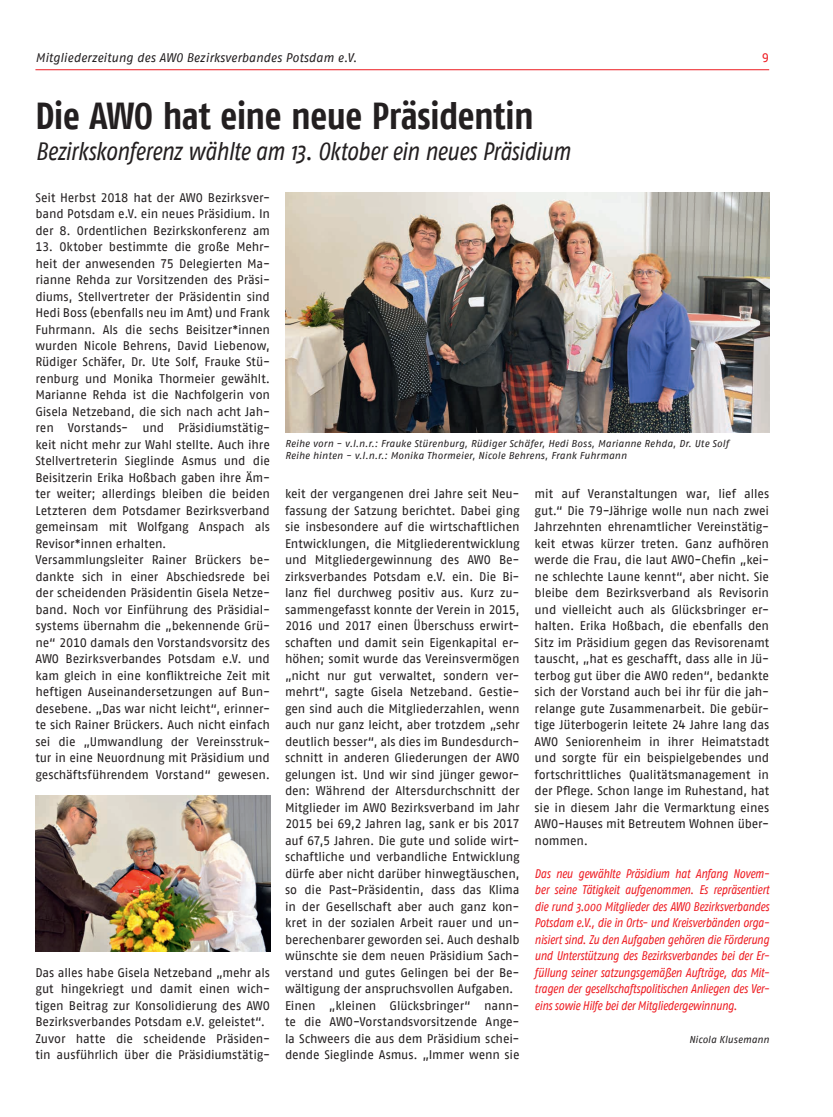
<style>
.page{position:relative;width:833px;height:1117px;background:#fff}
.page>*{position:absolute;margin:0;border:0;box-sizing:border-box;transform-origin:0 0}
.Verfasser{font:700 37.5px "AWO Fago Cond";letter-spacing:-.015em;color:#231f20}
.Verfasser-2{font:italic 25px "AWO Fago Cond";letter-spacing:-.015em;color:#231f20}
.Verfasser-3{font:12.5px/16.5px "AWO Fago Office";letter-spacing:-.015em;color:#231f20;text-align:justify}
.Verfasser-4{font:italic 12.5px/16.5px "AWO Fago Cond";letter-spacing:-.015em;color:#ee1d23;text-align:justify}
.t1{font:italic 12.5px "AWO Fago Office";letter-spacing:-.005em;color:#231f20}
.t2{font:12.5px "AWO Fago Office";color:#ee1d23}
.Verfasser-5{font:italic 10px "AWO Fago Office";letter-spacing:.01em;color:#231f20}
</style>
<div class="page">
<hr style="left:35px;top:69px;width:734px;height:1px;background:#ee1d23">
<img style="left:285px;top:192px;width:484px;height:240px">
<img style="left:35px;top:795px;width:235px;height:156px">
<p class="t1" style="left:35px;top:50px;width:323px">Mitgliederzeitung des AWO Bezirksverbandes Potsdam e.V.</p>
<p class="t2" style="left:762px;top:50px;width:9px">9</p>
<p class="Verfasser" style="left:35px;top:94px;width:500px">Die AWO hat eine neue Präsidentin</p>
<p class="Verfasser-2" style="left:35px;top:137px;width:536px">Bezirkskonferenz wählte am 13. Oktober ein neues Präsidium</p>
<p class="Verfasser-3" style="left:35px;top:189px;width:236px">Seit Herbst 2018 hat der AWO Bezirksver&shy;band Potsdam e.V. ein neues Präsidium. In der 8. Ordentlichen Bezirkskonferenz am</p>
<p class="Verfasser-3" style="left:35px;top:238px;width:236px">13. Oktober bestimmte die große Mehr&shy;heit der anwesenden 75 Delegierten Ma&shy;rianne Rehda zur Vorsitzenden des Präsi&shy;diums, Stellvertreter der Präsidentin sind Hedi Boss (ebenfalls neu im Amt) und Frank Fuhrmann. Als die sechs Beisitzer*innen wurden Nicole Behrens, David Liebenow, Rüdiger Schäfer, Dr. Ute Solf, Frauke Stü&shy;renburg und Monika Thormeier gewählt.<br>Marianne Rehda ist die Nachfolgerin von Gisela Netzeband, die sich nach acht Jah&shy;ren Vorstands- und Präsidiumstätig&shy;keit nicht mehr zur Wahl stellte. Auch ihre Stellvertreterin Sieglinde Asmus und die Beisitzerin Erika Hoßbach gaben ihre Äm&shy;ter weiter; allerdings bleiben die beiden Letzteren dem Potsdamer Bezirksverband gemeinsam mit Wolfgang Anspach als Revisor*innen erhalten.</p>
<p class="Verfasser-3" style="left:35px;top:551px;width:236px">Versammlungsleiter Rainer Brückers be&shy;dankte sich in einer Abschiedsrede bei der scheidenden Präsidentin Gisela Netze&shy;band. Noch vor Einführung des Präsidial&shy;systems übernahm die „bekennende Grü&shy;ne“ 2010 damals den Vorstandsvorsitz des AWO Bezirksverbandes Potsdam e.V. und kam gleich in eine konfliktreiche Zeit mit heftigen Auseinandersetzungen auf Bun&shy;desebene. „Das war nicht leicht“, erinner&shy;te sich Rainer Brückers. Auch nicht einfach sei die „Umwandlung der Vereinsstruk&shy;tur in eine Neuordnung mit Präsidium und geschäftsführendem Vorstand“ gewesen.</p>
<p class="Verfasser-3" style="left:35px;top:963px;width:236px">Das alles habe Gisela Netzeband „mehr als gut hingekriegt und damit einen wich&shy;tigen Beitrag zur Konsolidierung des AWO Bezirksverbandes Potsdam e.V. geleistet“.</p>
<p class="Verfasser-3" style="left:35px;top:1029px;width:236px">Zuvor hatte die scheidende Präsiden&shy;tin ausführlich über die Präsidiumstätig-</p>
<p class="Verfasser-5" style="left:285px;top:438px;width:445px">Reihe vorn - v.l.n.r.: Frauke Stürenburg, Rüdiger Schäfer, Hedi Boss, Marianne Rehda, Dr. Ute Solf</p>
<p class="Verfasser-5" style="left:285px;top:450px;width:343px">Reihe hinten - v.l.n.r.: Monika Thormeier, Nicole Behrens, Frank Fuhrmann</p>
<p class="Verfasser-3" style="left:285px;top:485px;width:236px">keit der vergangenen drei Jahre seit Neu&shy;fassung der Satzung berichtet. Dabei ging sie insbesondere auf die wirtschaftlichen Entwicklungen, die Mitgliederentwicklung und Mitgliedergewinnung des AWO Be&shy;zirksverbandes Potsdam e.V. ein. Die Bi&shy;lanz fiel durchweg positiv aus. Kurz zu&shy;sammengefasst konnte der Verein in 2015, 2016 und 2017 einen Überschuss erwirt&shy;schaften und damit sein Eigenkapital er&shy;höhen; somit wurde das Vereinsvermögen „nicht nur gut verwaltet, sondern ver&shy;mehrt“, sagte Gisela Netzeband. Gestie&shy;gen sind auch die Mitgliederzahlen, wenn auch nur ganz leicht, aber trotzdem „sehr deutlich besser“, als dies im Bundesdurch&shy;schnitt in anderen Gliederungen der AWO gelungen ist. Und wir sind jünger gewor&shy;den: Während der Altersdurchschnitt der Mitglieder im AWO Bezirksverband im Jahr 2015 bei 69,2 Jahren lag, sank er bis 2017 auf 67,5 Jahren. Die gute und solide wirt&shy;schaftliche und verbandliche Entwicklung dürfe aber nicht darüber hinwegtäuschen, so die Past-Präsidentin, dass das Klima in der Gesellschaft aber auch ganz kon&shy;kret in der sozialen Arbeit rauer und un&shy;berechenbarer geworden sei. Auch deshalb wünschte sie dem neuen Präsidium Sach&shy;verstand und gutes Gelingen bei der Be&shy;wältigung der anspruchsvollen Aufgaben.</p>
<p class="Verfasser-3" style="left:285px;top:996px;width:236px">Einen „kleinen Glücksbringer“ nann&shy;te die AWO-Vorstandsvorsitzende Ange&shy;la Schweers die aus dem Präsidium schei&shy;dende Sieglinde Asmus. „Immer wenn sie</p>
<p class="Verfasser-3" style="left:534px;top:485px;width:236px">mit auf Veranstaltungen war, lief alles gut.“ Die 79-Jährige wolle nun nach zwei Jahrzehnten ehrenamtlicher Vereinstätig&shy;keit etwas kürzer treten. Ganz aufhören werde die Frau, die laut AWO-Chefin „kei&shy;ne schlechte Laune kennt“, aber nicht. Sie bleibe dem Bezirksverband als Revisorin und vielleicht auch als Glücksbringer er&shy;halten. Erika Hoßbach, die ebenfalls den Sitz im Präsidium gegen das Revisorenamt tauscht, „hat es geschafft, dass alle in Jü&shy;terbog gut über die AWO reden“, bedankte sich der Vorstand auch bei ihr für die jah&shy;relange gute Zusammenarbeit. Die gebür&shy;tige Jüterbogerin leitete 24 Jahre lang das AWO Seniorenheim in ihrer Heimatstadt und sorgte für ein beispielgebendes und fortschrittliches Qualitätsmanagement in der Pflege. Schon lange im Ruhestand, hat sie in diesem Jahr die Vermarktung eines AWO-Hauses mit Betreutem Wohnen über&shy;nommen.</p>
<p class="Verfasser-4" style="left:534px;top:864px;width:236px">Das neu gewählte Präsidium hat Anfang Novem&shy;ber seine Tätigkeit aufgenommen. Es repräsentiert die rund 3.000 Mitglieder des AWO Bezirksverbandes Potsdam e.V., die in Orts- und Kreisverbänden orga&shy;nisiert sind. Zu den Aufgaben gehören die Förderung und Unterstützung des Bezirksverbandes bei der Er&shy;füllung seiner satzungsgemäßen Aufträge, das Mit&shy;tragen der gesellschaftspolitischen Anliegen des Ver&shy;eins sowie Hilfe bei der Mitgliedergewinnung.</p>
<p class="Verfasser-5" style="left:689px;top:1033px;width:82px">Nicola Klusemann</p>
</div>
